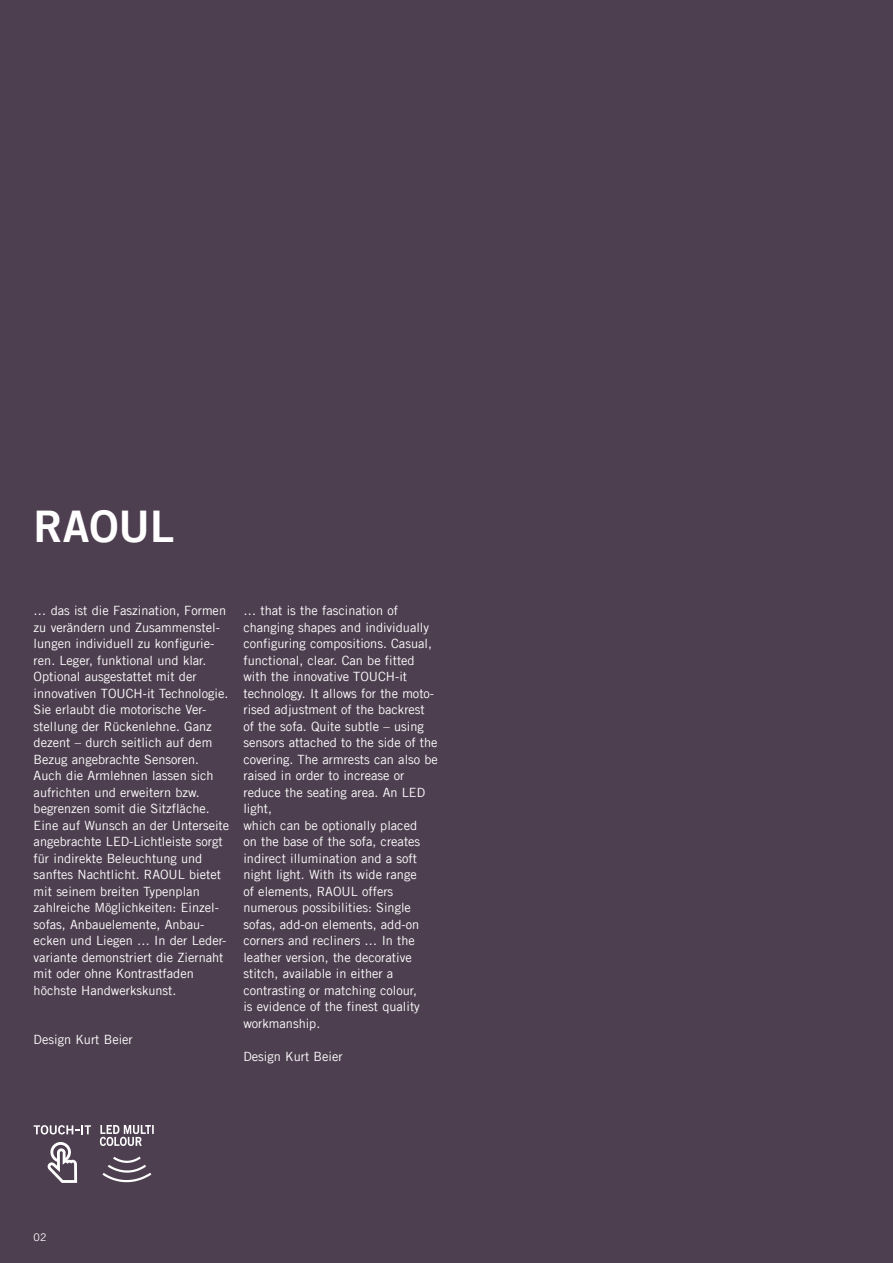
<style>
.page{position:relative;width:893px;height:1263px;background:#4e3f50}
.page>*{position:absolute;margin:0;border:0;box-sizing:border-box;transform-origin:0 0}
.t1{font:43.65px "Trade Gothic LT Bold Two";color:#fff}
.t2{font:12.75px/16.5px "Trade Gothic LT";color:#fff}
.t3{font:10.5px "Trade Gothic LT";color:#fff}
</style>
<div class="page">
<svg style="left:34px;top:1125px;width:57px;height:9px"></svg>
<svg style="left:48px;top:1142px;width:29px;height:40px"></svg>
<img style="left:100px;top:1126px;width:54px;height:56px">
<h1 class="t1" style="left:34px;top:499px;width:142px">RAOUL</h1>
<p class="t2" style="left:34px;top:602px;width:197px">… das ist die Faszination, Formen zu verändern und Zusammenstel&shy;lungen individuell zu konfigurie&shy;ren. Leger, funktional und klar.<br>Optional ausgestattet mit der innovativen TOUCH-it Technologie.<br>Sie erlaubt die motorische Ver&shy;stellung der Rückenlehne. Ganz dezent – durch seitlich auf dem<br>Bezug angebrachte Sensoren.<br>Auch die Armlehnen lassen sich aufrichten und erweitern bzw. begrenzen somit die Sitzfläche.<br>Eine auf Wunsch an der Unterseite angebrachte LED-Lichtleiste sorgt für indirekte Beleuchtung und sanftes Nachtlicht. RAOUL bietet mit seinem breiten Typenplan zahlreiche Möglichkeiten: Einzel&shy;sofas, Anbauelemente, Anbau&shy;ecken und Liegen … In der Leder&shy;variante demonstriert die Ziernaht mit oder ohne Kontrastfaden höchste Handwerkskunst.</p>
<p class="t2" style="left:34px;top:1031px;width:101px">Design Kurt Beier</p>
<p class="t2" style="left:243px;top:602px;width:196px">… that is the fascination of changing shapes and individually configuring compositions. Casual, functional, clear. Can be fitted with the innovative TOUCH-it technology. It allows for the moto&shy;rised adjustment of the backrest of the sofa. Quite subtle – using sensors attached to the side of the covering. The armrests can also be raised in order to increase or reduce the seating area. An LED light,<br>which can be optionally placed<br>on the base of the sofa, creates indirect illumination and a soft night light. With its wide range<br>of elements, RAOUL offers numerous possibilities: Single sofas, add-on elements, add-on corners and recliners … In the leather version, the decorative stitch, available in either a contrasting or matching colour,<br>is evidence of the finest quality workmanship.</p>
<p class="t2" style="left:243px;top:1048px;width:101px">Design Kurt Beier</p>
<p class="t3" style="left:34px;top:1231px;width:14px">02</p>
</div>
